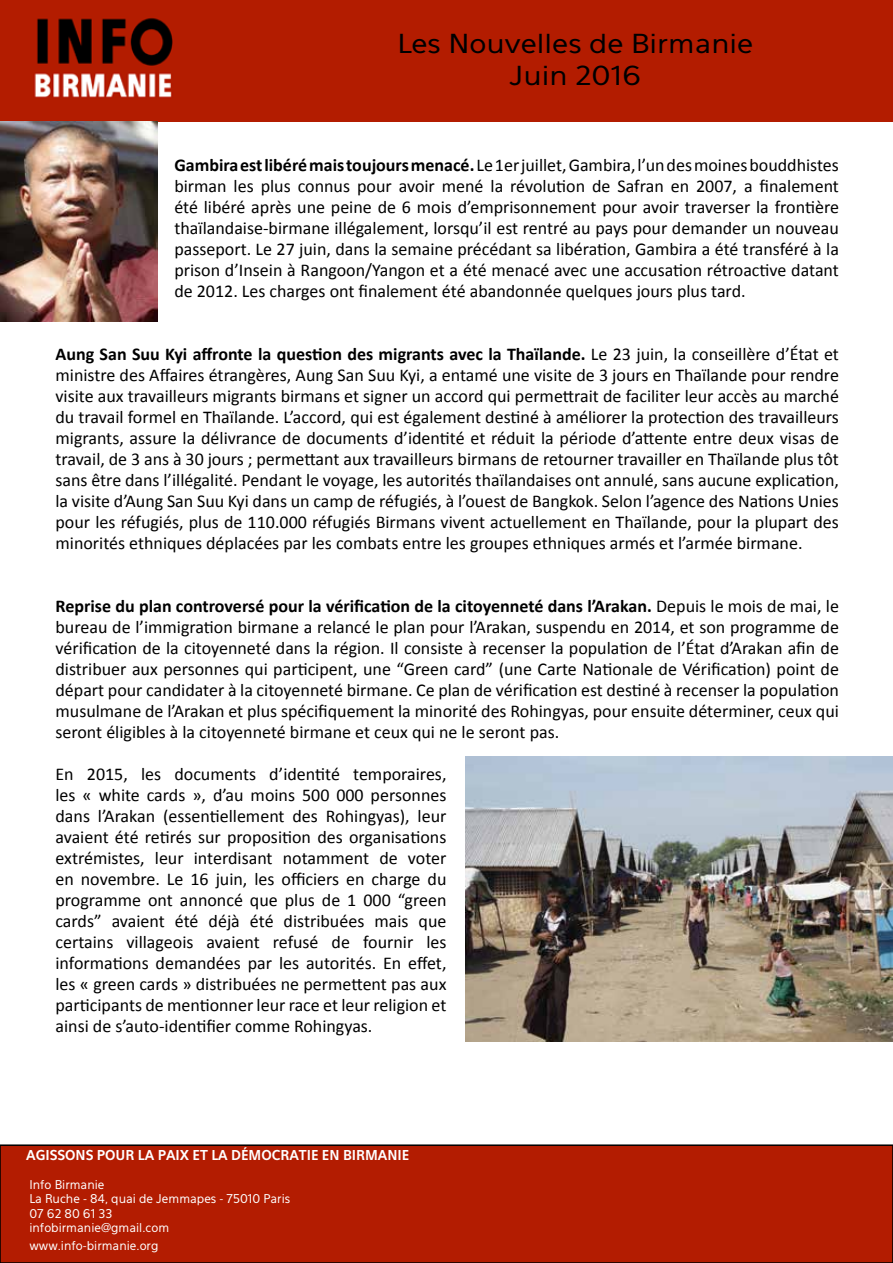
<style>
.page{position:relative;width:893px;height:1263px;background:#fff}
.page>*{position:absolute;margin:0;border:0;box-sizing:border-box;transform-origin:0 0}
.t1{font:25.95px/32.4px "Eau Sans";color:#000;text-align:center;scale:1.14 1}
.t2{font:18px/21px "Calibri";color:#000;text-align:justify}
.t3{font:700 13.5px "Eau Sans";color:#fff}
.t4{font:12px/14.4px "Eau Sans";color:#fff}
.s1{font-weight:700}
</style>
<div class="page">
<div style="left:0;top:1145px;width:893px;height:118px;background:#b31c01"></div>
<div style="left:0;top:1144px;width:893px;height:119px;border:2px solid #000"></div>
<div style="left:0;top:0;width:893px;height:122px;background:#b31c00"></div>
<img style="left:0;top:122px;width:157px;height:200px">
<img style="left:466px;top:757px;width:427px;height:285px">
<h1 class="t1" style="left:397px;top:27px;width:314px">Les Nouvelles de Birmanie<br>Juin 2016</h1>
<p class="t2" style="left:174px;top:154px;width:666px"><span class="s1">Gambira est libéré mais toujours menacé.</span> Le 1er juillet, Gambira, l’un des moines bouddhistes birman les plus connus pour avoir mené la révolution de Safran en 2007, a finalement été libéré après une peine de 6 mois d’emprisonnement pour avoir traverser la frontière thaïlandaise-birmane illégalement, lorsqu’il est rentré au pays pour demander un nouveau passeport. Le 27 juin, dans la semaine précédant sa libération, Gambira a été transféré à la prison d’Insein à Rangoon/Yangon et a été menacé avec une accusation rétroactive datant de 2012. Les charges ont finalement été abandonnée quelques jours plus tard.</p>
<p class="t2" style="left:55px;top:343px;width:785px"><span class="s1">Aung San Suu Kyi affronte la question des migrants avec la Thaïlande.</span> Le 23 juin, la conseillère d’État et ministre des Affaires étrangères, Aung San Suu Kyi, a entamé une visite de 3 jours en Thaïlande pour rendre visite aux travailleurs migrants birmans et signer un accord qui permettrait de faciliter leur accès au marché du travail formel en Thaïlande. L’accord, qui est également destiné à améliorer la protection des travailleurs migrants, assure la délivrance de documents d’identité et réduit la période d’attente entre deux visas de travail, de 3 ans à 30 jours ; permettant aux travailleurs birmans de retourner travailler en Thaïlande plus tôt sans être dans l’illégalité. Pendant le voyage, les autorités thaïlandaises ont annulé, sans aucune explication, la visite d’Aung San Suu Kyi dans un camp de réfugiés, à l’ouest de Bangkok. Selon l’agence des Nations Unies pour les réfugiés, plus de 110.000 réfugiés Birmans vivent actuellement en Thaïlande, pour la plupart des minorités ethniques déplacées par les combats entre les groupes ethniques armés et l’armée birmane.</p>
<p class="t2" style="left:55px;top:595px;width:785px"><span class="s1">Reprise du plan controversé pour la vérification de la citoyenneté dans l’Arakan.</span> Depuis le mois de mai, le bureau de l’immigration birmane a relancé le plan pour l’Arakan, suspendu en 2014, et son programme de vérification de la citoyenneté dans la région. Il consiste à recenser la population de l’État d’Arakan afin de distribuer aux personnes qui participent, une “Green card” (une Carte Nationale de Vérification) point de départ pour candidater à la citoyenneté birmane. Ce plan de vérification est destiné à recenser la population musulmane de l’Arakan et plus spécifiquement la minorité des Rohingyas, pour ensuite déterminer, ceux qui seront éligibles à la citoyenneté birmane et ceux qui ne le seront pas.</p>
<p class="t2" style="left:55px;top:763px;width:392px">En 2015, les documents d’identité temporaires, les « white cards », d’au moins 500 000 personnes dans l’Arakan (essentiellement des Rohingyas), leur avaient été retirés sur proposition des organisations extrémistes, leur interdisant notamment de voter en novembre. Le 16 juin, les officiers en charge du programme ont annoncé que plus de 1 000 “green cards” avaient été déjà été distribuées mais que certains villageois avaient refusé de fournir les informations demandées par les autorités. En effet, les « green cards » distribuées ne permettent pas aux participants de mentionner leur race et leur religion et ainsi de s’auto-identifier comme Rohingyas.</p>
<p class="t3" style="left:26px;top:1147px;width:385px">AGISSONS POUR LA PAIX ET LA DÉMOCRATIE EN BIRMANIE</p>
<p class="t4" style="left:29px;top:1177px;width:262px">Info Birmanie<br>La Ruche - 84, quai de Jemmapes - 75010 Paris<br>07 62 80 61 33<br>infobirmanie@gmail.com</p>
<p class="t4" style="left:29px;top:1239px;width:131px">www.info-birmanie.org</p>
</div>
